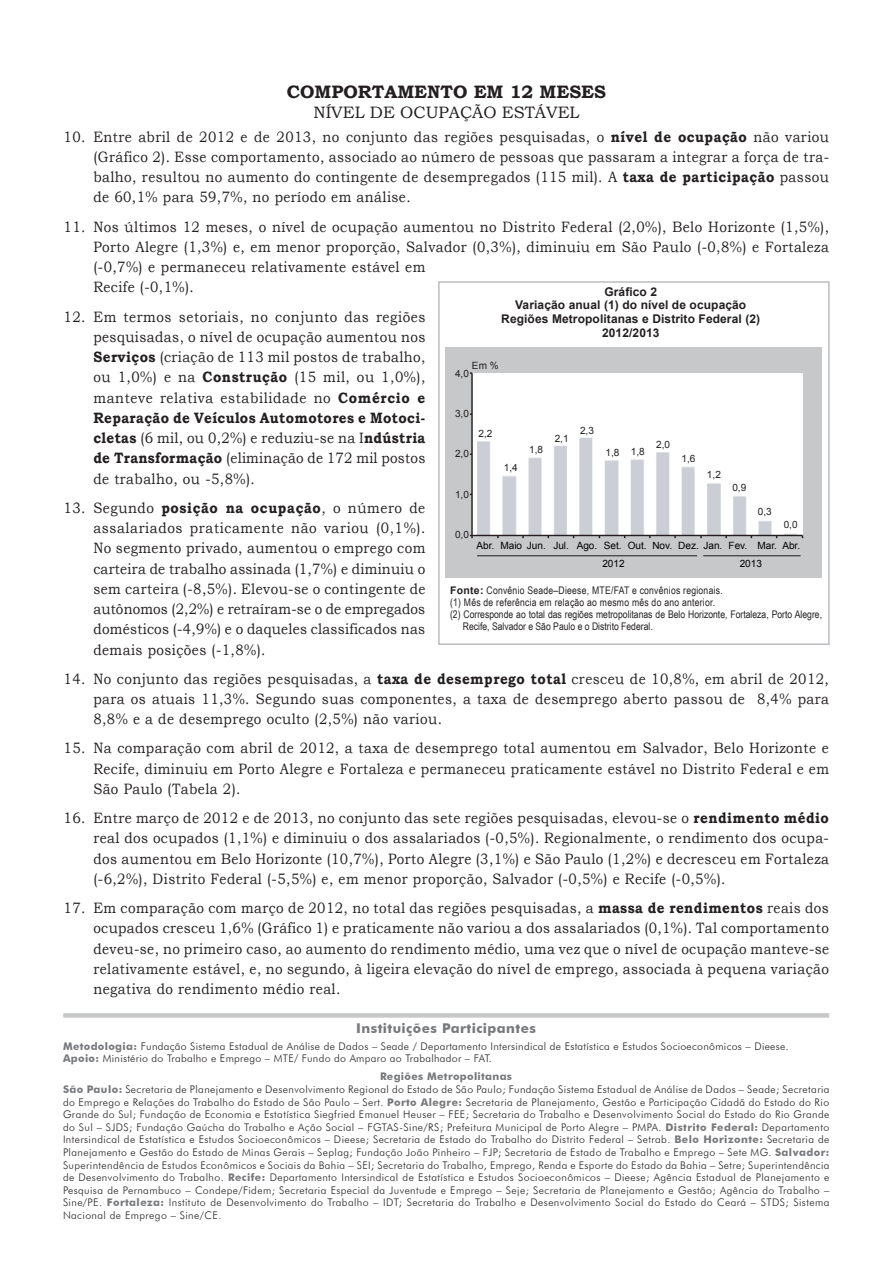
<style>
.page{position:relative;width:893px;height:1263px;background:#fff}
.page>*{position:absolute;margin:0;border:0;box-sizing:border-box;transform-origin:0 0}
.t1{font:700 18px "Bookman Old Style";color:#231f20}
.t2{font:16.5px "Bookman Old Style";color:#231f20}
.t3{font:15px/20.2px "Bookman Old Style";letter-spacing:.03em;color:#231f20;text-align:justify;scale:.9 1}
.t4{font:700 13.5px "Futura BT";letter-spacing:.03em;color:#76787b}
.t5{font:700 12px/13.6px "Arial";letter-spacing:.01em;color:#231f20;text-align:center}
.t6{font:300 10.5px/12.6px "Futura BT";letter-spacing:.04em;color:#231f20}
.t7{font:10.5px "Arial Narrow";color:#231f20}
.t8{font:10.5px "Arial Narrow";letter-spacing:.025em;color:#231f20}
.t9{font:10.05px/18px "Arial";color:#000}
.t10{font:10.05px "Arial";color:#231f20}
.s1{font-weight:700}
.s2{font-weight:700;color:#76787b}
.s3{font-family:"Arial";font-weight:700}
</style>
<div class="page">
<div style="left:63px;top:1013px;width:766px;height:5px;background:#c7c8ca"></div>
<div style="left:446px;top:348px;width:376px;height:230px;background:#c7c8ca"></div>
<div style="left:438px;top:281px;width:392px;height:364px;border:2px solid #bcbdc0"></div>
<hr style="left:477px;top:555px;width:220px;height:1px;background:#1b171b">
<hr style="left:703px;top:555px;width:98px;height:1px;background:#1b171b">
<div style="left:472px;top:374px;width:331px;height:162px;background:#fff"></div>
<img style="left:476px;top:437px;width:322px;height:101px">
<hr style="left:471px;top:373px;width:2px;height:162px;background:#231f20">
<hr style="left:472px;top:535px;width:330px;height:1px;background:#231f20">
<p class="t1" style="left:287px;top:79px;width:321px">COMPORTAMENTO EM 12 MESES</p>
<p class="t2" style="left:313px;top:101px;width:267px">NÍVEL DE OCUPAÇÃO ESTÁVEL</p>
<p class="t3" style="left:93px;top:127px;width:819px;text-indent:-30px">10. Entre abril de 2012 e de 2013, no conjunto das regiões pesquisadas, o <span class="s1">nível de ocupação</span> não variou (Gráfico 2). Esse comportamento, associado ao número de pessoas que passaram a integrar a força de tra&shy;balho, resultou no aumento do contingente de desempregados (115 mil). A <span class="s1">taxa de participação</span> passou de 60,1% para 59,7%, no período em análise.</p>
<p class="t3" style="left:93px;top:216px;width:819px;text-align:left;text-indent:-30px">11. Nos últimos 12 meses, o nível de ocupação aumentou no Distrito Federal (2,0%), Belo Horizonte (1,5%), Porto Alegre (1,3%) e, em menor proporção, Salvador (0,3%), diminuiu em São Paulo (-0,8%) e Fortaleza (-0,7%) e permaneceu relativamente estável em<br>Recife (-0,1%).</p>
<p class="t3" style="left:93px;top:306px;width:370px;text-indent:-30px">12. Em termos setoriais, no conjunto das regiões pesquisadas, o nível de ocupação aumentou nos <span class="s1">Serviços</span> (criação de 113 mil postos de trabalho, ou 1,0%) e na <span class="s1">Construção</span> (15 mil, ou 1,0%), manteve relativa estabilidade no <span class="s1">Comércio e Reparação de Veículos Automotores e Motoci&shy;cletas</span> (6 mil, ou 0,2%) e reduziu-se na I<span class="s1">ndústria de Transformação</span> (eliminação de 172 mil postos de trabalho, ou -5,8%).</p>
<p class="t3" style="left:93px;top:498px;width:371px;text-indent:-30px">13. Segundo <span class="s1">posição na ocupação</span>, o número de assalariados praticamente não variou (0,1%).<br>No segmento privado, aumentou o emprego com carteira de trabalho assinada (1,7%) e diminuiu o sem carteira (-8,5%). Elevou-se o contingente de autônomos (2,2%) e retraíram-se o de empregados domésticos (-4,9%) e o daqueles classificados nas demais posições (-1,8%).</p>
<p class="t3" style="left:93px;top:668px;width:819px;text-indent:-30px">14. No conjunto das regiões pesquisadas, a <span class="s1">taxa de desemprego total</span> cresceu de 10,8%, em abril de 2012, para os atuais 11,3%. Segundo suas componentes, a taxa de desemprego aberto passou de 8,4% para 8,8% e a de desemprego oculto (2,5%) não variou.</p>
<p class="t3" style="left:93px;top:738px;width:819px;text-indent:-30px">15. Na comparação com abril de 2012, a taxa de desemprego total aumentou em Salvador, Belo Horizonte e Recife, diminuiu em Porto Alegre e Fortaleza e permaneceu praticamente estável no Distrito Federal e em São Paulo (Tabela 2).</p>
<p class="t3" style="left:93px;top:808px;width:819px;text-indent:-30px">16. Entre março de 2012 e de 2013, no conjunto das sete regiões pesquisadas, elevou-se o <span class="s1">rendimento médio </span>real dos ocupados (1,1%) e diminuiu o dos assalariados (-0,5%). Regionalmente, o rendimento dos ocupa&shy;dos aumentou em Belo Horizonte (10,7%), Porto Alegre (3,1%) e São Paulo (1,2%) e decresceu em Fortaleza (-6,2%), Distrito Federal (-5,5%) e, em menor proporção, Salvador (-0,5%) e Recife (-0,5%).</p>
<p class="t3" style="left:93px;top:898px;width:819px;text-indent:-30px">17. Em comparação com março de 2012, no total das regiões pesquisadas, a <span class="s1">massa de rendimentos</span> reais dos ocupados cresceu 1,6% (Gráfico 1) e praticamente não variou a dos assalariados (0,1%). Tal comportamento deveu-se, no primeiro caso, ao aumento do rendimento médio, uma vez que o nível de ocupação manteve-se relativamente estável, e, no segundo, à ligeira elevação do nível de emprego, associada à pequena variação negativa do rendimento médio real.</p>
<p class="t4" style="left:356px;top:1019px;width:181px">Instituições Participantes</p>
<p class="t6" style="left:63px;top:1039px;width:727px"><span class="s2">Metodologia:</span> Fundação Sistema Estadual de Análise de Dados – Seade / Departamento Intersindical de Estatística e Estudos Socioeconômicos – Dieese.<br><span class="s2">Apoio:</span> Ministério do Trabalho e Emprego – MTE/ Fundo do Amparo ao Trabalhador – FAT.</p>
<p class="t6" style="left:63px;top:1070px;width:768px;text-indent:317px"><span class="s2">Regiões Metropolitanas<br>São Paulo:</span> Secretaria de Planejamento e Desenvolvimento Regional do Estado de São Paulo; Fundação Sistema Estadual de Análise de Dados – Seade; Secretaria do Emprego e Relações do Trabalho do Estado de São Paulo – Sert. <span class="s2">Porto Alegre:</span> Secretaria de Planejamento, Gestão e Participação Cidadã do Estado do Rio Grande do Sul; Fundação de Economia e Estatística Siegfried Emanuel Heuser – FEE; Secretaria do Trabalho e Desenvolvimento Social do Estado do Rio Grande do Sul – SJDS; Fundação Gaúcha do Trabalho e Ação Social – FGTAS-Sine/RS; Prefeitura Municipal de Porto Alegre – PMPA. <span class="s2">Distrito Federal:</span> Departamento Intersindical de Estatística e Estudos Socioeconômicos – Dieese; Secretaria de Estado do Trabalho do Distrito Federal – Setrab. <span class="s2">Belo Horizonte:</span> Secretaria de Planejamento e Gestão do Estado de Minas Gerais – Seplag; Fundação João Pinheiro – FJP; Secretaria de Estado de Trabalho e Emprego – Sete MG. <span class="s2">Salvador:<br></span>Superintendência de Estudos Econômicos e Sociais da Bahia – SEI; Secretaria do Trabalho, Emprego, Renda e Esporte do Estado da Bahia – Setre; Superintendência de Desenvolvimento do Trabalho. <span class="s2">Recife:</span> Departamento Intersindical de Estatística e Estudos Socioeconômicos – Dieese; Agência Estadual de Planejamento e Pesquisa de Pernambuco – Condepe/Fidem; Secretaria Especial da Juventude e Emprego – Seje; Secretaria de Planejamento e Gestão; Agência do Trabalho – Sine/PE. <span class="s2">Fortaleza:</span> Instituto de Desenvolvimento do Trabalho – IDT; Secretaria do Trabalho e Desenvolvimento Social do Estado do Ceará – STDS; Sistema Nacional de Emprego – Sine/CE.</p>
<p class="t5" style="left:501px;top:285px;width:260px">Gráfico 2<br>Variação anual (1) do nível de ocupação regiões Metropolitanas e Distrito Federal (2)<br>2012/2013</p>
<p class="t10" style="left:472px;top:359px;width:28px">Em %</p>
<p class="t10" style="left:455px;top:366px;width:15px">4,0</p>
<p class="t10" style="left:455px;top:407px;width:15px">3,0</p>
<p class="t10" style="left:580px;top:424px;width:15px">2,3</p>
<p class="t10" style="left:478px;top:427px;width:15px">2,2</p>
<p class="t10" style="left:555px;top:432px;width:15px">2,1</p>
<p class="t10" style="left:656px;top:437px;width:15px">2,0</p>
<p class="t10" style="left:529px;top:443px;width:15px">1,8</p>
<p class="t10" style="left:605px;top:445px;width:41px">1,8 1,8</p>
<p class="t10" style="left:455px;top:447px;width:15px">2,0</p>
<p class="t10" style="left:682px;top:452px;width:15px">1,6</p>
<p class="t10" style="left:504px;top:461px;width:15px">1,4</p>
<p class="t10" style="left:707px;top:468px;width:15px">1,2</p>
<p class="t10" style="left:732px;top:480px;width:15px">0,9</p>
<p class="t10" style="left:455px;top:488px;width:15px">1,0</p>
<p class="t10" style="left:758px;top:505px;width:15px">0,3</p>
<p class="t10" style="left:784px;top:518px;width:15px">0,0</p>
<p class="t10" style="left:455px;top:528px;width:15px">0,0</p>
<p class="t9" style="left:602px;top:537px;width:199px;text-indent:-126px">Abr. Maio Jun. Jul. Ago. Set. Out. Nov. Dez. Jan. Fev. Mar. Abr.<br>2012</p>
<p class="t9" style="left:740px;top:555px;width:24px">2013</p>
<p class="t8" style="left:450px;top:583px;width:274px"><span class="s3">Fonte:</span> Convênio Seade–Dieese, MTE/FAT e convênios regionais.</p>
<p class="t8" style="left:450px;top:595px;width:267px">(1) Mês de referência em relação ao mesmo mês do ano anterior.</p>
<p class="t7" style="left:450px;top:607px;width:373px">(2) Corresponde ao total das regiões metropolitanas de Belo Horizonte, Fortaleza, Porto Alegre,</p>
<p class="t7" style="left:463px;top:619px;width:191px">Recife, Salvador e São Paulo e o Distrito Federal.</p>
</div>
